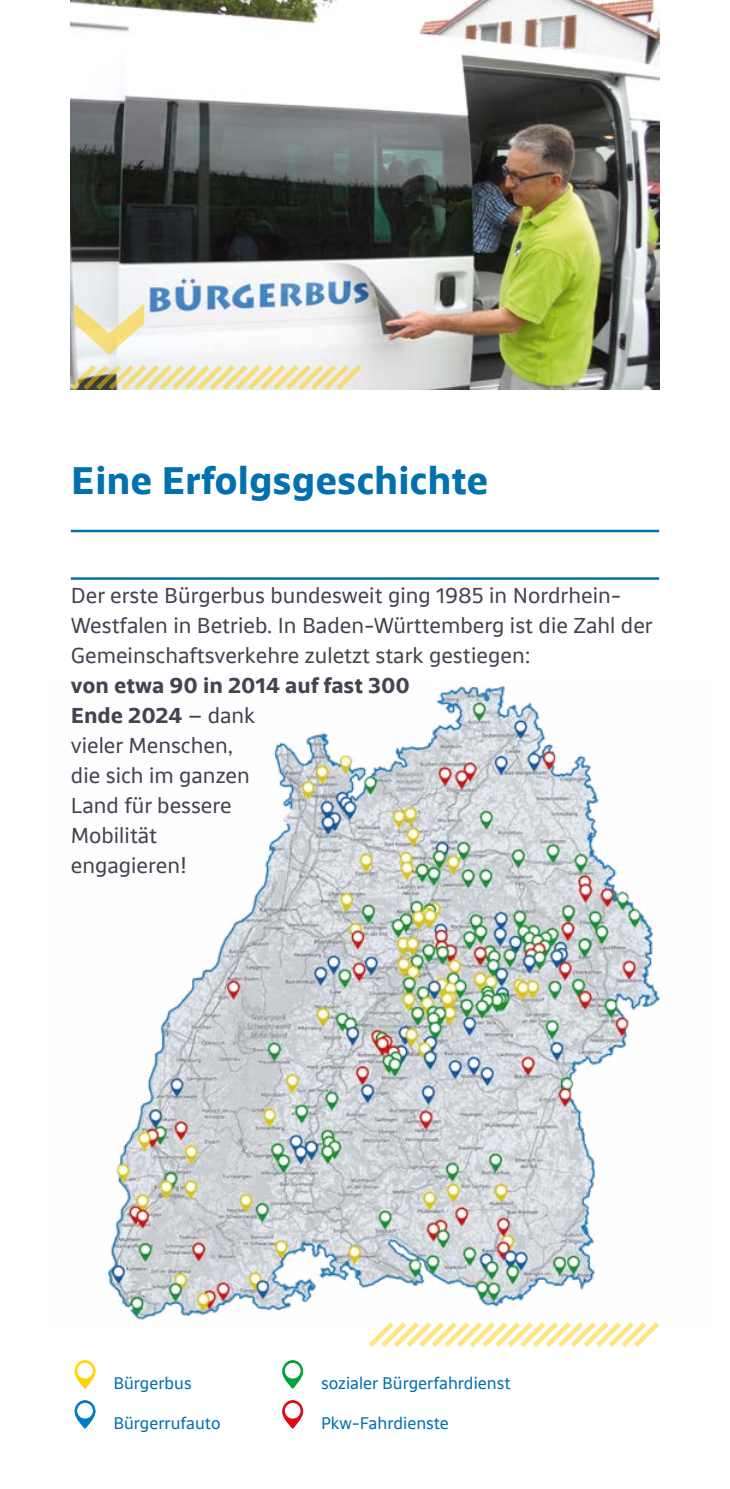
<style>
.page{position:relative;width:730px;height:1489px;background:#fff}
.page>*{position:absolute;margin:0;border:0;box-sizing:border-box;transform-origin:0 0}
.H2-head_Innen{font:700 40px "Typewalk 1965";color:#0070ae}
.p-copy{font:22.5px/30px "Typewalk 1965";color:#434451}
.t1{font:17.5px "Typewalk 1965";color:#0070ae}
.s1{font-weight:700}
</style>
<div class="page">
<img style="left:71px;top:0;width:588px;height:390px">
<svg style="left:368px;top:1330px;width:287px;height:17px"></svg>
<img style="left:108px;top:685px;width:554px;height:645px">
<svg style="left:75px;top:1360px;width:21px;height:28px"></svg>
<div style="left:77px;top:1362px;width:16px;height:16px;background:#fff;border-radius:50%"></div>
<svg style="left:75px;top:1400px;width:21px;height:28px"></svg>
<div style="left:77px;top:1402px;width:16px;height:16px;background:#fff;border-radius:50%"></div>
<svg style="left:282px;top:1360px;width:21px;height:28px"></svg>
<div style="left:285px;top:1362px;width:16px;height:16px;background:#fff;border-radius:50%"></div>
<svg style="left:282px;top:1400px;width:21px;height:28px"></svg>
<div style="left:285px;top:1402px;width:16px;height:16px;background:#fff;border-radius:50%"></div>
<svg style="left:74px;top:304px;width:70px;height:50px"></svg>
<svg style="left:70px;top:360px;width:296px;height:30px"></svg>
<hr style="left:71px;top:529px;width:588px;height:3px;background:#0070ae">
<hr style="left:71px;top:577px;width:588px;height:2px;background:#0070ae">
<h2 class="H2-head_Innen" style="left:71px;top:457px;width:419px">Eine Erfolgsgeschichte</h2>
<p class="p-copy" style="left:71px;top:581px;width:583px">Der erste Bürgerbus bundesweit ging 1985 in Nordrhein-<br>Westfalen in Betrieb. In Baden-Württemberg ist die Zahl der<br>Gemeinschaftsverkehre zuletzt stark gestiegen:<br><span class="s1">von etwa 90 in 2014 auf fast 300<br>Ende 2024</span> – dank<br>vieler Menschen,<br>die sich im ganzen<br>Land für bessere<br>Mobilität<br>engagieren!</p>
<p class="t1" style="left:113px;top:1372px;width:80px">Bürgerbus</p>
<p class="t1" style="left:113px;top:1412px;width:109px">Bürgerrufauto</p>
<p class="t1" style="left:321px;top:1372px;width:191px">sozialer Bürgerfahrdienst</p>
<p class="t1" style="left:321px;top:1412px;width:129px">Pkw-Fahrdienste</p>
</div>
